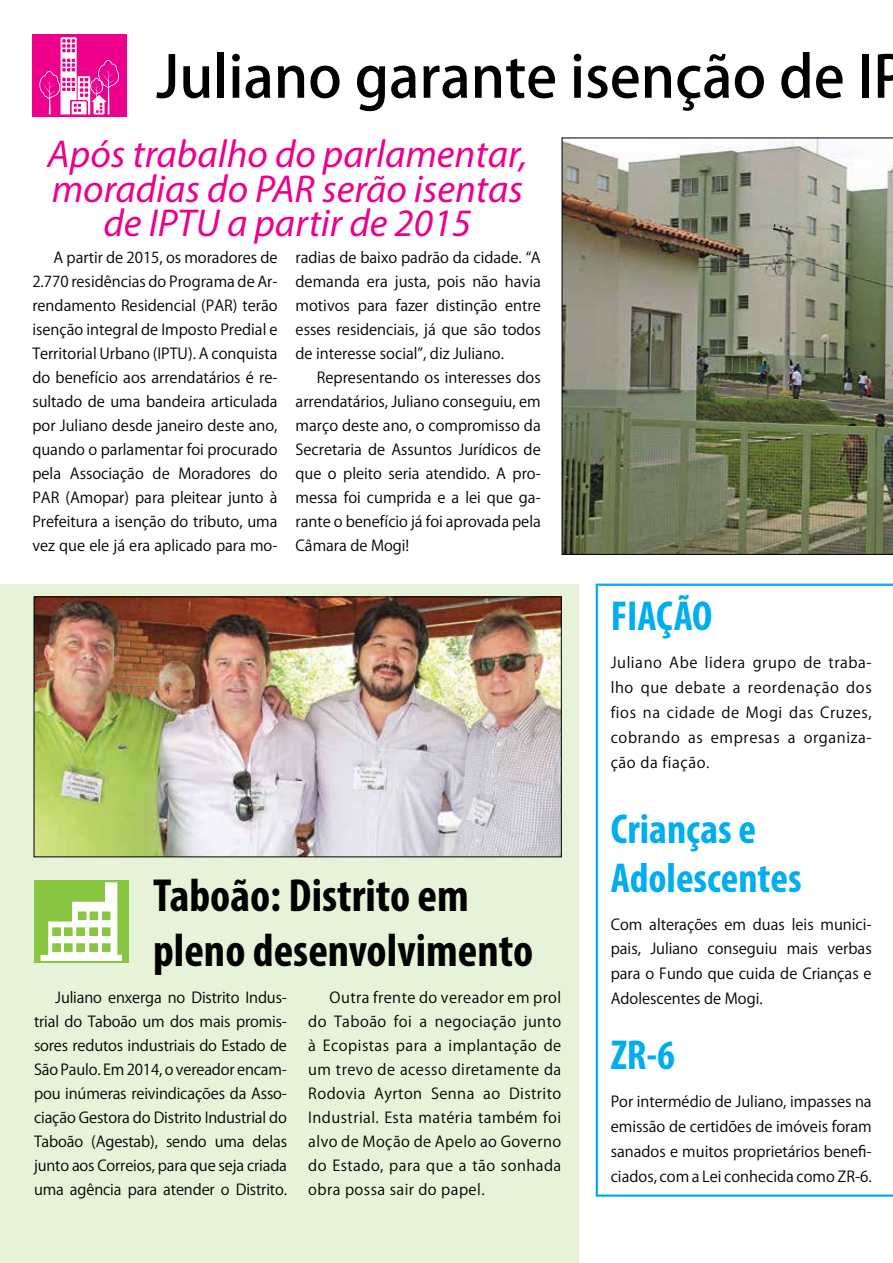
<style>
.page{position:relative;width:893px;height:1263px;background:#fff}
.page>*{position:absolute;margin:0;border:0;box-sizing:border-box;transform-origin:0 0}
.t1{font:500 57.15px "Koz Go Pro";color:#000}
.t2{font:700 condensed 46.65px/55.2px "Myriad Pro";color:#000}
.t3{font:700 condensed 42px/48.9px "Myriad Pro";color:#00aeef}
.t4{font:italic 39px/34.5px "Myriad Pro";color:#ec008c;text-align:center}
.t5{font:15px/24px "Koz Go Pro";color:#000;text-align:justify}
</style>
<div class="page">
<div style="left:0;top:585px;width:578px;height:678px;background:#e7f3d9"></div>
<div style="left:32px;top:34px;width:95px;height:83px;background:#ec008c"></div>
<div style="left:34px;top:880px;width:95px;height:83px;background:#88c540"></div>
<svg style="left:39px;top:37px;width:80px;height:78px"></svg>
<svg style="left:41px;top:882px;width:81px;height:79px"></svg>
<img style="left:36px;top:598px;width:524px;height:257px">
<div style="left:34px;top:596px;width:528px;height:261px;border:1px solid #000"></div>
<img style="left:562px;top:138px;width:331px;height:417px">
<svg style="left:596px;top:584px;width:297px;height:613px"></svg>
<h1 class="t1" style="left:156px;top:40px;width:752px">Juliano garante isenção de IP</h1>
<h3 class="t4" style="left:48px;top:136px;width:481px">Após trabalho do parlamentar, moradias do PAR serão isentas de IPTU a partir de 2015</h3>
<p class="t5" style="left:32px;top:246px;width:247px;text-indent:21px">A partir de 2015, os moradores de 2.770 residências do Programa de Ar&shy;rendamento Residencial (PAR) terão isenção integral de Imposto Predial e Territorial Urbano (IPTU). A conquista do benefício aos arrendatários é re&shy;sultado de uma bandeira articulada por Juliano desde janeiro deste ano, quando o parlamentar foi procurado pela Associação de Moradores do PAR (Amopar) para pleitear junto à Prefeitura a isenção do tributo, uma vez que ele já era aplicado para mo-</p>
<p class="t5" style="left:296px;top:246px;width:247px">radias de baixo padrão da cidade. “A demanda era justa, pois não havia motivos para fazer distinção entre esses residenciais, já que são todos de interesse social”, diz Juliano.</p>
<p class="t5" style="left:296px;top:366px;width:247px;text-indent:21px">Representando os interesses dos arrendatários, Juliano conseguiu, em março deste ano, o compromisso da Secretaria de Assuntos Jurídicos de que o pleito seria atendido. A pro&shy;messa foi cumprida e a lei que ga&shy;rante o benefício já foi aprovada pela Câmara de Mogi!</p>
<h2 class="t2" style="left:153px;top:867px;width:382px">Taboão: Distrito em pleno desenvolvimento</h2>
<p class="t5" style="left:34px;top:986px;width:254px;text-indent:21px">Juliano enxerga no Distrito Indus&shy;trial do Taboão um dos mais promis&shy;sores redutos industriais do Estado de São Paulo. Em 2014, o vereador encam&shy;pou inúmeras reivindicações da Asso&shy;ciação Gestora do Distrito Industrial do Taboão (Agestab), sendo uma delas junto aos Correios, para que seja criada uma agência para atender o Distrito.</p>
<p class="t5" style="left:308px;top:986px;width:254px;text-indent:21px">Outra frente do vereador em prol do Taboão foi a negociação junto à Ecopistas para a implantação de um trevo de acesso diretamente da Rodovia Ayrton Senna ao Distrito Industrial. Esta matéria também foi alvo de Moção de Apelo ao Governo do Estado, para que a tão sonhada obra possa sair do papel.</p>
<h3 class="t3" style="left:611px;top:591px;width:103px">FIAÇÃO</h3>
<p class="t5" style="left:611px;top:650px;width:263px;line-height:24.9px">Juliano Abe lidera grupo de traba&shy;lho que debate a reordenação dos fios na cidade de Mogi das Cruzes, cobrando as empresas a organiza&shy;ção da fiação.</p>
<h3 class="t3" style="left:611px;top:803px;width:192px">Crianças e<br>Adolescentes</h3>
<p class="t5" style="left:611px;top:912px;width:262px;line-height:24.9px">Com alterações em duas leis munici&shy;pais, Juliano conseguiu mais verbas para o Fundo que cuida de Crianças e Adolescentes de Mogi.</p>
<h3 class="t3" style="left:611px;top:1030px;width:66px">ZR-6</h3>
<p class="t5" style="left:611px;top:1089px;width:262px;line-height:24.9px">Por intermédio de Juliano, impasses na emissão de certidões de imóveis foram sanados e muitos proprietários benefi&shy;ciados, com a Lei conhecida como ZR-6.</p>
</div>
